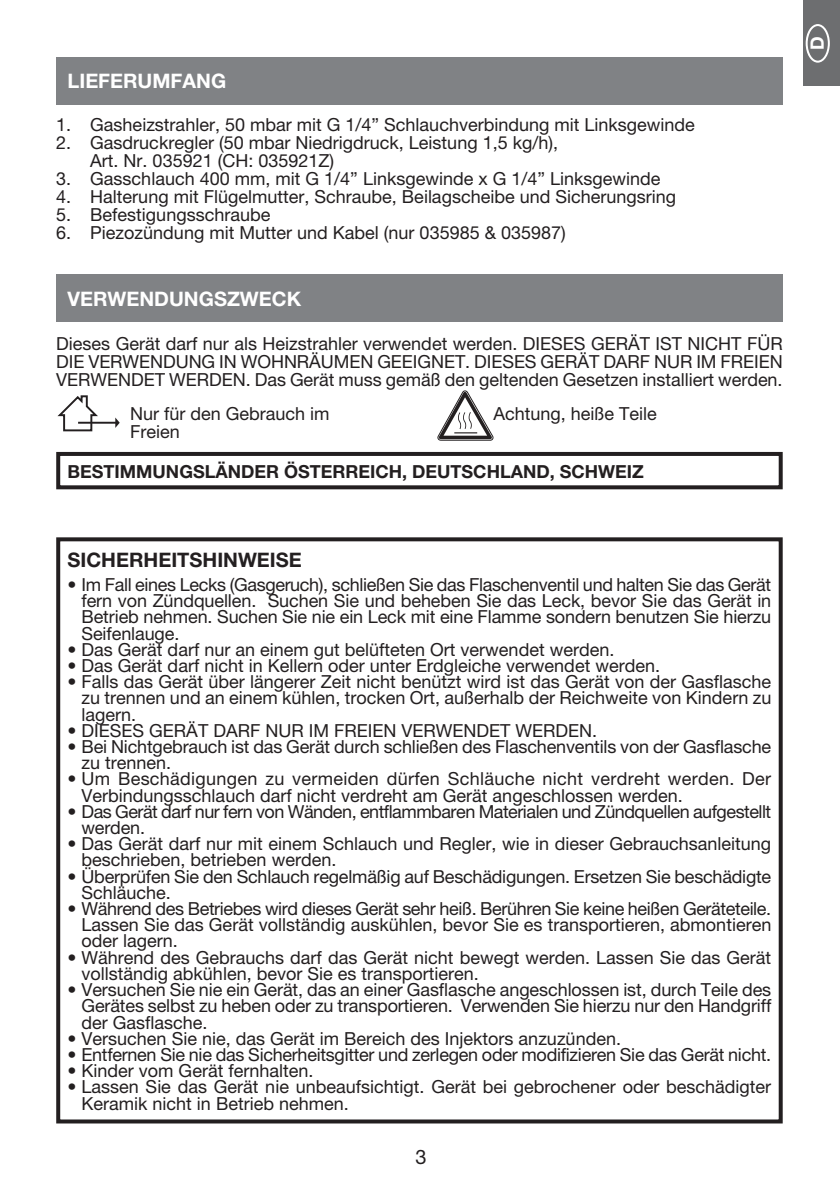
<style>
.page{position:relative;width:840px;height:1191px;background:#fff}
.page>*{position:absolute;margin:0;border:0;box-sizing:border-box;transform-origin:0 0}
.t1{font:700 20px "Helvetica Neue";color:#fff}
.t2{font:700 20px "Helvetica Neue";color:#231f20}
.t3{font:20px "Helvetica Neue";color:#231f20}
.t4{font:700 18.4px "Helvetica Neue";color:#fff}
.t5{font:18px/16.2px "Helvetica Neue";color:#231f20}
.t6{font:18px/16.2px "Helvetica Neue";letter-spacing:-.025em;color:#231f20}
.t7{font:700 18px "Helvetica Neue";color:#231f20}
</style>
<div class="page">
<div style="left:802px;top:1px;width:37px;height:85px;background:#6d6e70"></div>
<svg style="left:805px;top:24px;width:24px;height:39px"></svg>
<div style="left:56px;top:274px;width:726px;height:48px;background:#808285"></div>
<div style="left:56px;top:537px;width:726px;height:586px;border:4px solid #231f20"></div>
<div style="left:56px;top:452px;width:726px;height:37px;border:4px solid #231f20"></div>
<div style="left:56px;top:57px;width:726px;height:48px;background:#808285"></div>
<svg style="left:57px;top:395px;width:43px;height:37px"></svg>
<hr style="left:78px;top:422px;width:39px;height:2px;background:#231f20">
<svg style="left:115px;top:417px;width:5px;height:11px"></svg>
<svg style="left:437px;top:390px;width:56px;height:50px"></svg>
<p class="t1" style="left:68px;top:74px;width:160px">LIEFERUMFANG</p>
<p class="t5" style="left:56px;top:118px;width:640px">1. Gasheizstrahler, 50 mbar mit G 1/4” Schlauchverbindung mit Linksgewinde</p>
<p class="t5" style="left:90px;top:135px;width:469px;line-height:18px;text-indent:-34px">2. Gasdruckregler (50 mbar Niedrigdruck, Leistung 1,5 kg/h),<br>Art. Nr. 035921 (CH: 035921Z)</p>
<p class="t5" style="left:56px;top:172px;width:605px">3. Gasschlauch 400 mm, mit G 1/4” Linksgewinde x G 1/4” Linksgewinde</p>
<p class="t5" style="left:56px;top:190px;width:621px">4. Halterung mit Flügelmutter, Schraube, Beilagscheibe und Sicherungsring</p>
<p class="t5" style="left:56px;top:208px;width:216px">5. Befestigungsschraube</p>
<p class="t5" style="left:56px;top:226px;width:511px">6. Piezozündung mit Mutter und Kabel (nur 035985 &amp; 035987)</p>
<p class="t1" style="left:68px;top:291px;width:235px">VERWENDUNGSZWECK</p>
<p class="t5" style="left:56px;top:337px;width:727px;line-height:18px;text-align:justify">Dieses Gerät darf nur als Heizstrahler verwendet werden. DIESES GERÄT IST NICHT FÜR DIE VERWENDUNG IN WOHNRÄUMEN GEEIGNET. DIESES GERÄT DARF NUR IM FREIEN VERWENDET WERDEN. Das Gerät muss gemäß den geltenden Gesetzen installiert werden.</p>
<p class="t5" style="left:130px;top:407px;width:201px;line-height:18px">Nur für den Gebrauch im<br>Freien</p>
<p class="t5" style="left:493px;top:407px;width:165px">Achtung, heiße Teile</p>
<p class="t7" style="left:68px;top:465px;width:577px">BESTIMMUNGSLÄNDER ÖSTERREICH, DEUTSCHLAND, SCHWEIZ</p>
<p class="t4" style="left:810px;top:50px;width:15px;rotate:-90deg">D</p>
<p class="t2" style="left:68px;top:552px;width:235px">SICHERHEITSHINWEISE</p>
<p class="t5" style="left:81px;top:578px;width:691px;text-align:justify;text-indent:-14px">• Im Fall eines Lecks (Gasgeruch), schließen Sie das Flaschenventil und halten Sie das Gerät fern von Zündquellen. Suchen Sie und beheben Sie das Leck, bevor Sie das Gerät in Betrieb nehmen. Suchen Sie nie ein Leck mit eine Flamme sondern benutzen Sie hierzu Seifenlauge.</p>
<p class="t5" style="left:68px;top:643px;width:548px">• Das Gerät darf nur an einem gut belüfteten Ort verwendet werden.</p>
<p class="t5" style="left:68px;top:659px;width:593px">• Das Gerät darf nicht in Kellern oder unter Erdgleiche verwendet werden.</p>
<p class="t5" style="left:81px;top:675px;width:691px;text-align:justify;text-indent:-14px">• Falls das Gerät über längerer Zeit nicht benützt wird ist das Gerät von der Gasflasche zu trennen und an einem kühlen, trocken Ort, außerhalb der Reichweite von Kindern zu lagern.</p>
<p class="t5" style="left:68px;top:724px;width:531px">• DIESES GERÄT DARF NUR IM FREIEN VERWENDET WERDEN.</p>
<p class="t5" style="left:81px;top:740px;width:690px;text-indent:-14px">• Bei Nichtgebrauch ist das Gerät durch schließen des Flaschenventils von der Gasflasche zu trennen.</p>
<p class="t5" style="left:81px;top:772px;width:690px;text-indent:-14px">• Um Beschädigungen zu vermeiden dürfen Schläuche nicht verdreht werden. Der<br>Verbindungsschlauch darf nicht verdreht am Gerät angeschlossen werden.</p>
<p class="t6" style="left:81px;top:805px;width:691px;text-indent:-14px">• Das Gerät darf nur fern von Wänden, entflammbaren Materialen und Zündquellen aufgestellt werden.</p>
<p class="t5" style="left:81px;top:837px;width:691px;text-indent:-14px">• Das Gerät darf nur mit einem Schlauch und Regler, wie in dieser Gebrauchsanleitung beschrieben, betrieben werden.</p>
<p class="t5" style="left:81px;top:870px;width:691px;text-indent:-14px">• Überprüfen Sie den Schlauch regelmäßig auf Beschädigungen. Ersetzen Sie beschädigte<br>Schläuche.</p>
<p class="t5" style="left:81px;top:902px;width:691px;text-align:justify;text-indent:-14px">• Während des Betriebes wird dieses Gerät sehr heiß. Berühren Sie keine heißen Geräteteile.<br>Lassen Sie das Gerät vollständig auskühlen, bevor Sie es transportieren, abmontieren oder lagern.</p>
<p class="t5" style="left:81px;top:951px;width:691px;text-indent:-14px">• Während des Gebrauchs darf das Gerät nicht bewegt werden. Lassen Sie das Gerät vollständig abkühlen, bevor Sie es transportieren.</p>
<p class="t5" style="left:81px;top:983px;width:691px;text-align:justify;text-indent:-14px">• Versuchen Sie nie ein Gerät, das an einer Gasflasche angeschlossen ist, durch Teile des Gerätes selbst zu heben oder zu transportieren. Verwenden Sie hierzu nur den Handgriff der Gasflasche.</p>
<p class="t5" style="left:68px;top:1032px;width:554px">• Versuchen Sie nie, das Gerät im Bereich des Injektors anzuzünden.</p>
<p class="t5" style="left:68px;top:1048px;width:704px">• Entfernen Sie nie das Sicherheitsgitter und zerlegen oder modifizieren Sie das Gerät nicht.</p>
<p class="t5" style="left:68px;top:1064px;width:247px">• Kinder vom Gerät fernhalten.</p>
<p class="t5" style="left:81px;top:1080px;width:691px;text-indent:-14px">• Lassen Sie das Gerät nie unbeaufsichtigt. Gerät bei gebrochener oder beschädigter<br>Keramik nicht in Betrieb nehmen.</p>
<p class="t3" style="left:415px;top:1149px;width:13px">3</p>
</div>
